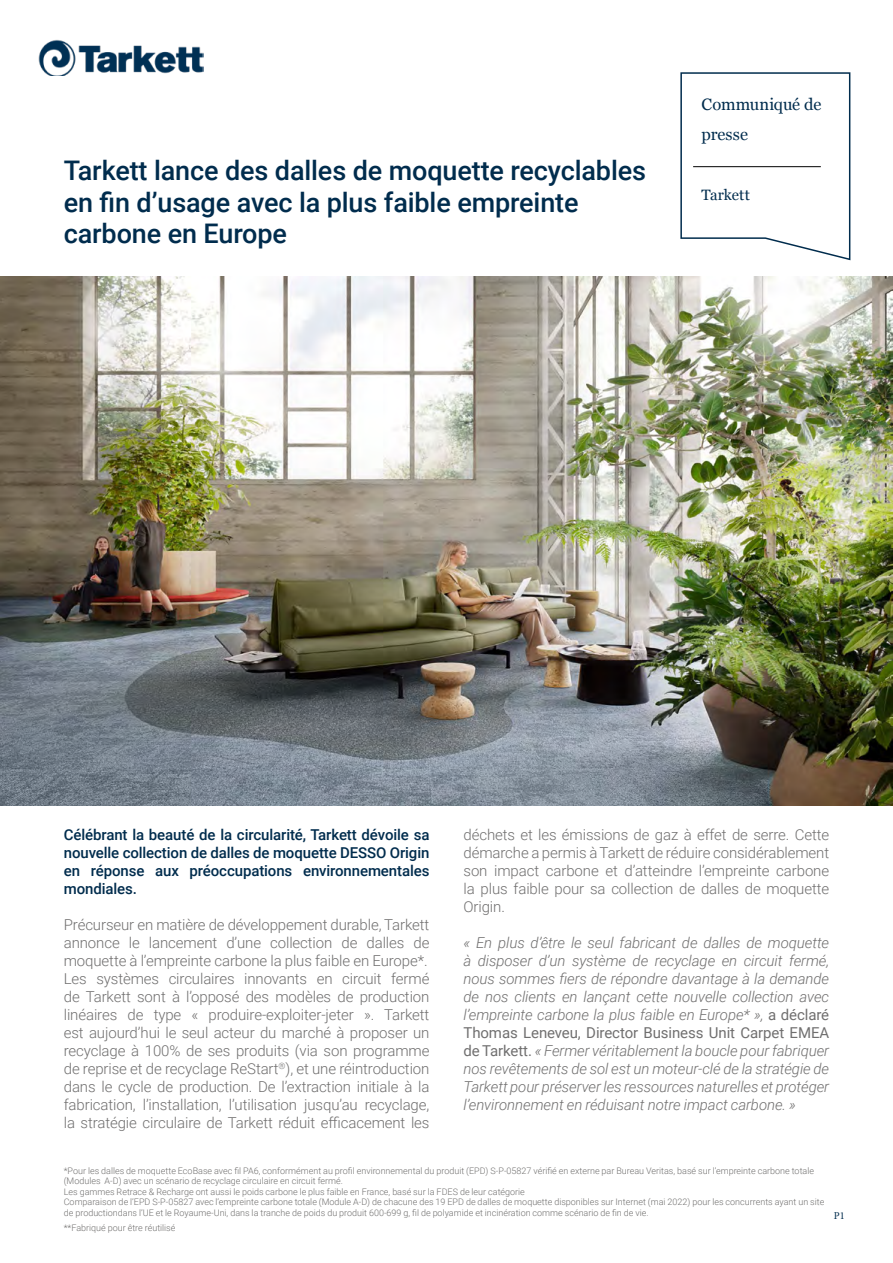
<style>
.page{position:relative;width:893px;height:1263px;background:#fff}
.page>*{position:absolute;margin:0;border:0;box-sizing:border-box;transform-origin:0 0}
.t1{font:500 27px/31.5px "Roboto";letter-spacing:-.005em;color:#002c4d}
.t2{font:16.5px/30px "Georgia";color:#002c4d}
.t3{font:300 15px/18px "Roboto";letter-spacing:-.005em;color:#706f6f}
.t4{font:italic 300 15px/18px "Roboto";letter-spacing:-.005em;color:#706f6f;text-align:justify}
.t5{font:500 15px/18px "Roboto";letter-spacing:-.005em;color:#002c4d;text-align:justify}
.t6{font:15px "Georgia";color:#002c4d}
.t7{font:10.5px "Minion Pro";color:#002c4d}
.t8{font:300 9px/10.5px "Roboto";color:#71706f}
.s1{font-weight:400;font-style:normal}
</style>
<div class="page">
<img style="left:0;top:276px;width:893px;height:529px">
<img style="left:38px;top:40px;width:166px;height:35px">
<svg style="left:680px;top:72px;width:171px;height:189px"></svg>
<hr style="left:693px;top:166px;width:128px;height:1px;background:#000">
<h1 class="t1" style="left:64px;top:154px;width:584px">Tarkett lance des dalles de moquette recyclables en fin d’usage avec la plus faible empreinte carbone en Europe</h1>
<p class="t2" style="left:701px;top:88px;width:121px">Communiqué de presse</p>
<p class="t6" style="left:701px;top:183px;width:50px">Tarkett</p>
<p class="t5" style="left:64px;top:825px;width:367px">Célébrant la beauté de la circularité, Tarkett dévoile sa nouvelle collection de dalles de moquette DESSO Origin en réponse aux préoccupations environnementales mondiales.</p>
<p class="t3" style="left:64px;top:915px;width:367px">Précurseur en matière de développement durable, Tarkett annonce le lancement d’une collection de dalles de moquette à l’empreinte carbone la plus faible en Europe*.<br>Les systèmes circulaires innovants en circuit fermé de Tarkett sont à l’opposé des modèles de production linéaires de type « produire-exploiter-jeter ». Tarkett est aujourd’hui le seul acteur du marché à proposer un recyclage à 100% de ses produits (via son programme de reprise et de recyclage ReStart<sup>®</sup>), et une réintroduction dans le cycle de production. De l’extraction initiale à la fabrication, l’installation, l’utilisation jusqu’au recyclage, la stratégie circulaire de Tarkett réduit efficacement les</p>
<p class="t3" style="left:463px;top:825px;width:367px;text-align:justify">déchets et les émissions de gaz à effet de serre. Cette démarche a permis à Tarkett de réduire considérablement son impact carbone et d’atteindre l’empreinte carbone la plus faible pour sa collection de dalles de moquette Origin.</p>
<p class="t4" style="left:463px;top:933px;width:367px">« En plus d’être le seul fabricant de dalles de moquette à disposer d’un système de recyclage en circuit fermé, nous sommes fiers de répondre davantage à la demande de nos clients en lançant cette nouvelle collection avec l’empreinte carbone la plus faible en Europe* », <span class="s1">a déclaré Thomas Leneveu, Director Business Unit Carpet EMEA de Tarkett.</span> « Fermer véritablement la boucle pour fabriquer nos revêtements de sol est un moteur-clé de la stratégie de Tarkett pour préserver les ressources naturelles et protéger l’environnement en réduisant notre impact carbone. »</p>
<p class="t8" style="left:64px;top:1165px;width:762px">*Pour les dalles de moquette EcoBase avec fil PA6, conformément au profil environnemental du produit (EPD) S-P-05827 vérifié en externe par Bureau Veritas, basé sur l’empreinte carbone totale (Modules A-D) avec un scénario de recyclage circulaire en circuit fermé.<br>Les gammes Retrace &amp; Recharge ont aussi le poids carbone le plus faible en France, basé sur la FDES de leur catégorie<br>Comparaison de l’EPD S-P-05827 avec l’empreinte carbone totale (Module A-D) de chacune des 19 EPD de dalles de moquette disponibles sur Internet (mai 2022) pour les concurrents ayant un site de productiondans l’UE et le Royaume-Uni, dans la tranche de poids du produit 600-699 g, fil de polyamide et incinération comme scénario de fin de vie.</p>
<p class="t8" style="left:64px;top:1222px;width:113px">**Fabriqué pour être réutilisé</p>
<p class="t7" style="left:834px;top:1209px;width:13px">P1</p>
</div>
